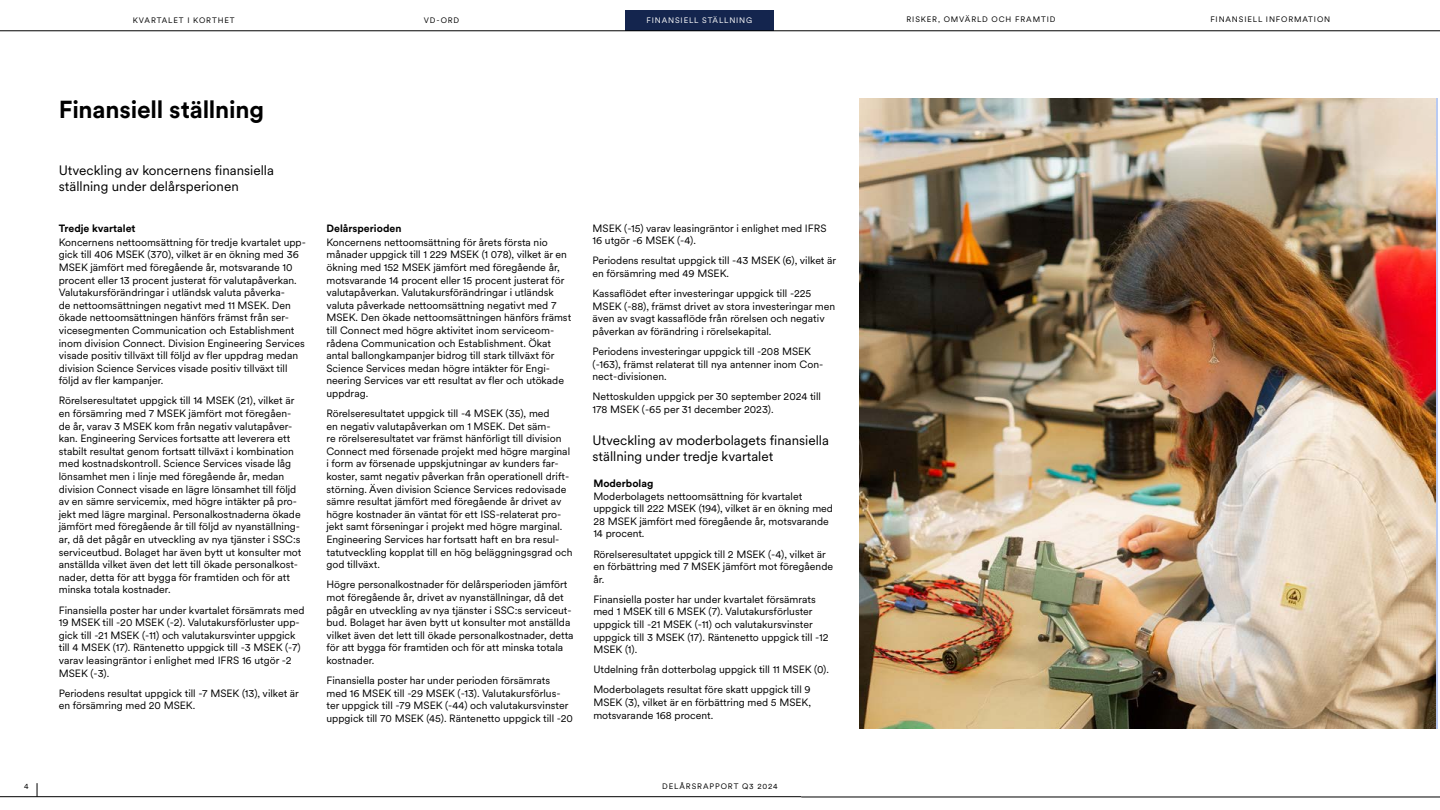
<style>
.page{position:relative;width:1440px;height:810px;background:#fff}
.page>*{position:absolute;margin:0;border:0;box-sizing:border-box;transform-origin:0 0}
.t1{font:700 24.38px "Circular XX";letter-spacing:-.01em;color:#000}
.t2{font:13.5px/16.2px "Circular XX";color:#000}
.t3{font:10.5px/12.6px "Circular XX";color:#000}
.t4{font:700 10.5px "Circular XX";color:#000}
.t5{font:7.88px "Circular XX";letter-spacing:.11em;color:#000}
.t6{font:7.88px "Circular XX";letter-spacing:.105em;color:#fff}
</style>
<div class="page">
<img style="left:859px;top:98px;width:577px;height:631px">
<div style="left:625px;top:10px;width:149px;height:21px;background:#14254e"></div>
<hr style="left:801px;top:797px;width:639px;height:1px;background:#000">
<hr style="left:0;top:797px;width:801px;height:1px;background:#000">
<svg style="left:37px;top:783px;width:1px;height:14px"></svg>
<hr style="left:0;top:31px;width:1440px;height:1px;background:#000">
<p class="t5" style="left:133px;top:15px;width:104px">KVARTALET I KORTHET</p>
<p class="t5" style="left:424px;top:15px;width:37px">VD-ORD</p>
<p class="t6" style="left:647px;top:15px;width:107px">FINANSIELL STÄLLNING</p>
<p class="t5" style="left:907px;top:14px;width:150px">RISKER, OMVÄRLD OCH FRAMTID</p>
<p class="t5" style="left:1210px;top:14px;width:121px">FINANSIELL INFORMATION</p>
<h1 class="t1" style="left:59px;top:92px;width:207px">Finansiell ställning</h1>
<p class="t2" style="left:59px;top:162px;width:217px">Utveckling av koncernens finansiella ställning under delårsperionen</p>
<p class="t4" style="left:59px;top:221px;width:78px">Tredje kvartalet</p>
<p class="t3" style="left:59px;top:235px;width:249px">Koncernens nettoomsättning för tredje kvartalet upp&shy;gick till 406 MSEK (370), vilket är en ökning med 36<br>MSEK jämfört med föregående år, motsvarande 10 procent eller 13 procent justerat för valutapåverkan.<br>Valutakursförändringar i utländsk valuta påverka-<br>de nettoomsättningen negativt med 11 MSEK. Den ökade nettoomsättningen hänförs främst från ser&shy;vicesegmenten Communication och Establishment inom division Connect. Division Engineering Services visade positiv tillväxt till följd av fler uppdrag medan division Science Services visade positiv tillväxt till följd av fler kampanjer.</p>
<p class="t3" style="left:59px;top:394px;width:244px">Rörelseresultatet uppgick till 14 MSEK (21), vilket är en försämring med 7 MSEK jämfört mot föregåen&shy;de år, varav 3 MSEK kom från negativ valutapåver&shy;kan. Engineering Services fortsatte att leverera ett stabilt resultat genom fortsatt tillväxt i kombination med kostnadskontroll. Science Services visade låg lönsamhet men i linje med föregående år, medan division Connect visade en lägre lönsamhet till följd av en sämre servicemix, med högre intäkter på pro&shy;jekt med lägre marginal. Personalkostnaderna ökade jämfört med föregående år till följd av nyanställning&shy;ar, då det pågår en utveckling av nya tjänster i SSC:s serviceutbud. Bolaget har även bytt ut konsulter mot anställda vilket även det lett till ökade personalkost&shy;nader, detta för att bygga för framtiden och för att minska totala kostnader.</p>
<p class="t3" style="left:59px;top:603px;width:247px">Finansiella poster har under kvartalet försämrats med 19 MSEK till -20 MSEK (-2). Valutakursförluster upp&shy;gick till -21 MSEK (-11) och valutakursvinter uppgick till 4 MSEK (17). Räntenetto uppgick till -3 MSEK (-7) varav leasingräntor i enlighet med IFRS 16 utgör -2<br>MSEK (-3).</p>
<p class="t3" style="left:59px;top:686px;width:242px">Periodens resultat uppgick till -7 MSEK (13), vilket är en försämring med 20 MSEK.</p>
<p class="t4" style="left:326px;top:221px;width:76px">Delårsperioden</p>
<p class="t3" style="left:326px;top:235px;width:246px">Koncernens nettoomsättning för årets första nio månader uppgick till 1 229 MSEK (1 078), vilket är en ökning med 152 MSEK jämfört med föregående år, motsvarande 14 procent eller 15 procent justerat för valutapåverkan. Valutakursförändringar i utländsk valuta påverkade nettoomsättning negativt med 7<br>MSEK. Den ökade nettoomsättningen hänförs främst till Connect med högre aktivitet inom serviceom&shy;rådena Communication och Establishment. Ökat antal ballongkampanjer bidrog till stark tillväxt för Science Services medan högre intäkter för Engi&shy;neering Services var ett resultat av fler och utökade uppdrag.</p>
<p class="t3" style="left:326px;top:407px;width:248px">Rörelseresultatet uppgick till -4 MSEK (35), med<br>en negativ valutapåverkan om 1 MSEK. Det säm-<br>re rörelseresultatet var främst hänförligt till division Connect med försenade projekt med högre marginal i form av försenade uppskjutningar av kunders far&shy;koster, samt negativ påverkan från operationell drift&shy;störning. Även division Science Services redovisade sämre resultat jämfört med föregående år drivet av högre kostnader än väntat för ett ISS-relaterat pro&shy;jekt samt förseningar i projekt med högre marginal.<br>Engineering Services har fortsatt haft en bra resul&shy;tatutveckling kopplat till en hög beläggningsgrad och god tillväxt.</p>
<p class="t3" style="left:326px;top:578px;width:249px">Högre personalkostnader för delårsperioden jämfört mot föregående år, drivet av nyanställningar, då det pågår en utveckling av nya tjänster i SSC:s serviceut&shy;bud. Bolaget har även bytt ut konsulter mot anställda vilket även det lett till ökade personalkostnader, detta för att bygga för framtiden och för att minska totala kostnader.</p>
<p class="t3" style="left:326px;top:674px;width:248px">Finansiella poster har under perioden försämrats med 16 MSEK till -29 MSEK (-13). Valutakursförlus&shy;ter uppgick till -79 MSEK (-44) och valutakursvinster uppgick till 70 MSEK (45). Räntenetto uppgick till -20</p>
<p class="t3" style="left:593px;top:221px;width:236px">MSEK (-15) varav leasingräntor i enlighet med IFRS<br>16 utgör -6 MSEK (-4).</p>
<p class="t3" style="left:593px;top:254px;width:245px">Periodens resultat uppgick till -43 MSEK (6), vilket är en försämring med 49 MSEK.</p>
<p class="t3" style="left:593px;top:287px;width:244px">Kassaflödet efter investeringar uppgick till -225<br>MSEK (-88), främst drivet av stora investeringar men även av svagt kassaflöde från rörelsen och negativ påverkan av förändring i rörelsekapital.</p>
<p class="t3" style="left:593px;top:345px;width:232px">Periodens investeringar uppgick till -208 MSEK (-163), främst relaterat till nya antenner inom Con&shy;nect-divisionen.</p>
<p class="t3" style="left:593px;top:390px;width:230px">Nettoskulden uppgick per 30 september 2024 till<br>178 MSEK (-65 per 31 december 2023).</p>
<p class="t2" style="left:593px;top:431px;width:238px">Utveckling av moderbolagets finansiella ställning under tredje kvartalet</p>
<p class="t4" style="left:593px;top:476px;width:62px">Moderbolag</p>
<p class="t3" style="left:593px;top:489px;width:241px">Moderbolagets nettoomsättning för kvartalet uppgick till 222 MSEK (194), vilket är en ökning med 28 MSEK jämfört med föregående år, motsvarande 14 procent.</p>
<p class="t3" style="left:593px;top:547px;width:241px">Rörelseresultatet uppgick till 2 MSEK (-4), vilket är en förbättring med 7 MSEK jämfört mot föregående år.</p>
<p class="t3" style="left:593px;top:592px;width:237px">Finansiella poster har under kvartalet försämrats med 1 MSEK till 6 MSEK (7). Valutakursförluster uppgick till -21 MSEK (-11) och valutakursvinster uppgick till 3 MSEK (17). Räntenetto uppgick till -12<br>MSEK (1).</p>
<p class="t3" style="left:593px;top:659px;width:237px;line-height:20.1px">Utdelning från dotterbolag uppgick till 11 MSEK (0).<br>Moderbolagets resultat före skatt uppgick till 9</p>
<p class="t3" style="left:593px;top:696px;width:219px">MSEK (3), vilket är en förbättring med 5 MSEK, motsvarande 168 procent.</p>
<p class="t5" style="left:24px;top:781px;width:6px">4</p>
<p class="t5" style="left:662px;top:781px;width:117px">DELÅRSRAPPORT Q3 2024</p>
</div>
